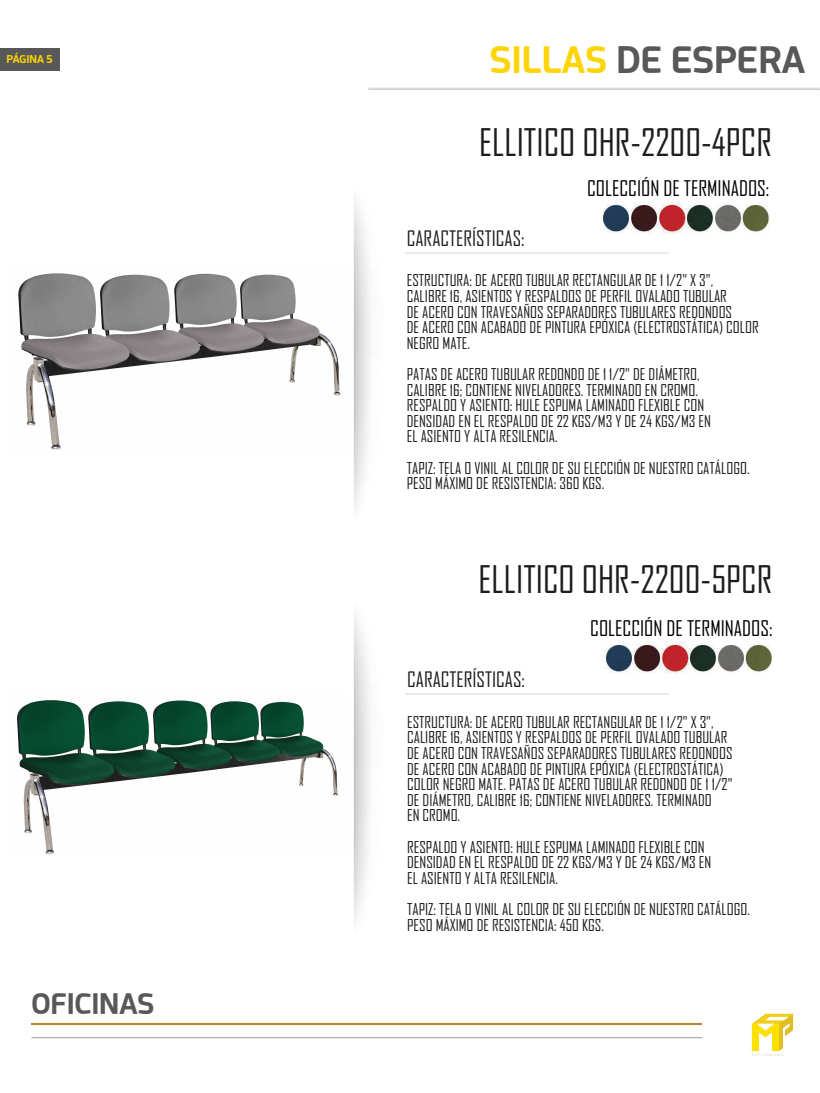
<style>
.page{position:relative;width:820px;height:1093px;background:#fff}
.page>*{position:absolute;margin:0;border:0;box-sizing:border-box;transform-origin:0 0}
.t1{font:36.4px "Agency FB";color:#1d1d1b}
.t2{font:700 36px "Acephimere";color:#575857}
.t3{font:700 28px "Acephimere";color:#575857}
.t4{font:20.8px "Agency FB";color:#010101}
.t5{font:20.4px "Agency FB";color:#1d1d1b}
.t6{font:15.6px/15.6px "Agency FB";color:#1d1d1b}
.t7{font:700 10.8px "Acephimere";color:#fdd405}
.s1{color:#fdd405}
</style>
<div class="page">
<svg style="left:354px;top:200px;width:52px;height:309px"></svg>
<svg style="left:354px;top:613px;width:52px;height:309px"></svg>
<div style="left:368px;top:87px;width:451px;height:3px;border:1px solid #e9e9ec"></div>
<hr style="left:31px;top:1023px;width:671px;height:1px;background:#bc842c">
<div style="left:31px;top:1037px;width:671px;height:1px;border:1px solid #e9e9ec"></div>
<img style="left:749px;top:1013px;width:44px;height:43px">
<div style="left:0;top:48px;width:59px;height:23px;background:#575857"></div>
<hr style="left:405px;top:253px;width:263px;height:1px;background:#e9e9ec">
<img style="left:600px;top:202px;width:169px;height:32px">
<hr style="left:405px;top:694px;width:263px;height:1px;background:#e9e9ec">
<img style="left:603px;top:641px;width:169px;height:33px">
<img style="left:18px;top:273px;width:323px;height:177px">
<img style="left:17px;top:700px;width:321px;height:155px">
<p class="t7" style="left:7px;top:52px;width:48px">PÁGINA 5</p>
<h2 class="t2" style="left:489px;top:35px;width:317px"><span class="s1">SILLAS</span> DE ESPERA</h2>
<h1 class="t1" style="left:479px;top:120px;width:294px">ELLITICO OHR-2200-4PCR</h1>
<h3 class="t4" style="left:587px;top:176px;width:184px">COLECCIÓN DE TERMINADOS:</h3>
<h3 class="t5" style="left:406px;top:226px;width:119px">CARACTERÍSTICAS:</h3>
<p class="t6" style="left:406px;top:272px;width:353px">ESTRUCTURA: DE ACERO TUBULAR RECTANGULAR DE 1 1/2" X 3",<br>CALIBRE 16, ASIENTOS Y RESPALDOS DE PERFIL OVALADO TUBULAR<br>DE ACERO CON TRAVESAÑOS SEPARADORES TUBULARES REDONDOS<br>DE ACERO CON ACABADO DE PINTURA EPÓXICA (ELECTROSTÁTICA) COLOR NEGRO MATE.</p>
<p class="t6" style="left:406px;top:366px;width:305px">PATAS DE ACERO TUBULAR REDONDO DE 1 1/2" DE DIÁMETRO, CALIBRE 16; CONTIENE NIVELADORES. TERMINADO EN CROMO.<br>RESPALDO Y ASIENTO: HULE ESPUMA LAMINADO FLEXIBLE CON DENSIDAD EN EL RESPALDO DE 22 KGS/M3 Y DE 24 KGS/M3 EN EL ASIENTO Y ALTA RESILENCIA.</p>
<p class="t6" style="left:406px;top:460px;width:344px">TAPIZ: TELA O VINIL AL COLOR DE SU ELECCIÓN DE NUESTRO CATÁLOGO.<br>PESO MÁXIMO DE RESISTENCIA: 360 KGS.</p>
<h1 class="t1" style="left:478px;top:557px;width:295px">ELLITICO OHR-2200-5PCR</h1>
<h3 class="t4" style="left:590px;top:615px;width:184px">COLECCIÓN DE TERMINADOS:</h3>
<h3 class="t3" style="left:31px;top:984px;width:124px">OFICINAS</h3>
<h3 class="t5" style="left:407px;top:667px;width:119px">CARACTERÍSTICAS:</h3>
<p class="t6" style="left:407px;top:714px;width:327px">ESTRUCTURA: DE ACERO TUBULAR RECTANGULAR DE 1 1/2" X 3", CALIBRE 16, ASIENTOS Y RESPALDOS DE PERFIL OVALADO TUBULAR DE ACERO CON TRAVESAÑOS SEPARADORES TUBULARES REDONDOS DE ACERO CON ACABADO DE PINTURA EPÓXICA (ELECTROSTÁTICA)<br>COLOR NEGRO MATE. PATAS DE ACERO TUBULAR REDONDO DE 1 1/2" DE DIÁMETRO, CALIBRE 16; CONTIENE NIVELADORES. TERMINADO<br>EN CROMO.</p>
<p class="t6" style="left:407px;top:838px;width:305px">RESPALDO Y ASIENTO: HULE ESPUMA LAMINADO FLEXIBLE CON<br>DENSIDAD EN EL RESPALDO DE 22 KGS/M3 Y DE 24 KGS/M3 EN<br>EL ASIENTO Y ALTA RESILENCIA.</p>
<p class="t6" style="left:407px;top:901px;width:344px">TAPIZ: TELA O VINIL AL COLOR DE SU ELECCIÓN DE NUESTRO CATÁLOGO.<br>PESO MÁXIMO DE RESISTENCIA: 450 KGS.</p>
</div>
